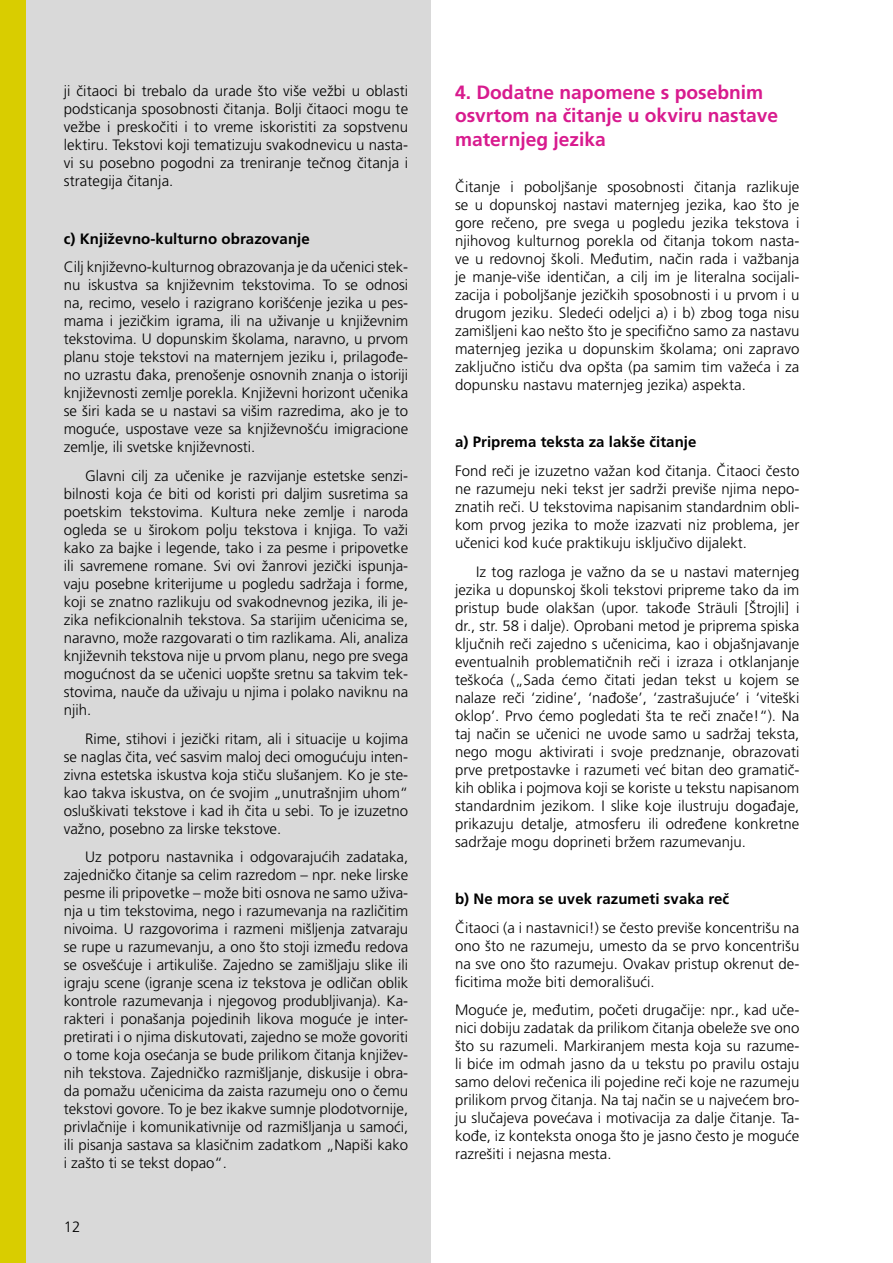
<style>
.page{position:relative;width:893px;height:1263px;background:#fff}
.page>*{position:absolute;margin:0;border:0;box-sizing:border-box;transform-origin:0 0}
.t1{font:700 19.2px/23.1px "Frutiger LT Pro";color:#d81b8e}
.t2{font:300 15px/18px "Frutiger LT Pro";letter-spacing:.005em;color:#000;text-align:justify}
.t3{font:700 15px "Frutiger LT Pro";letter-spacing:.005em;color:#000}
</style>
<div class="page">
<div style="left:0;top:0;width:431px;height:1263px;background:#d9d9d9"></div>
<p class="t2" style="left:64px;top:82px;width:346px">ji čitaoci bi trebalo da urade što više vežbi u oblasti podsticanja sposobnosti čitanja. Bolji čitaoci mogu te vežbe i preskočiti i to vreme iskoristiti za sopstvenu lektiru. Tekstovi koji tematizuju svakodnevicu u nasta&shy;vi su posebno pogodni za treniranje tečnog čitanja i strategija čitanja.</p>
<p class="t3" style="left:64px;top:230px;width:248px">c) Književno-kulturno obrazovanje</p>
<p class="t2" style="left:64px;top:258px;width:346px">Cilj književno-kulturnog obrazovanja je da učenici stek&shy;nu iskustva sa književnim tekstovima. To se odnosi na, recimo, veselo i razigrano korišćenje jezika u pes&shy;mama i jezičkim igrama, ili na uživanje u književnim tekstovima. U dopunskim školama, naravno, u prvom planu stoje tekstovi na maternjem jeziku i, prilagođe&shy;no uzrastu đaka, prenošenje osnovnih znanja o istoriji književnosti zemlje porekla. Književni horizont učenika se širi kada se u nastavi sa višim razredima, ako je to moguće, uspostave veze sa književnošću imigracione zemlje, ili svetske književnosti.</p>
<p class="t2" style="left:64px;top:467px;width:346px;text-indent:21px">Glavni cilj za učenike je razvijanje estetske senzi&shy;bilnosti koja će biti od koristi pri daljim susretima sa poetskim tekstovima. Kultura neke zemlje i naroda ogleda se u širokom polju tekstova i knjiga. To važi kako za bajke i legende, tako i za pesme i pripovetke ili savremene romane. Svi ovi žanrovi jezički ispunja&shy;vaju posebne kriterijume u pogledu sadržaja i forme, koji se znatno razlikuju od svakodnevnog jezika, ili je&shy;zika nefikcionalnih tekstova. Sa starijim učenicima se, naravno, može razgovarati o tim razlikama. Ali, analiza književnih tekstova nije u prvom planu, nego pre svega mogućnost da se učenici uopšte sretnu sa takvim tek&shy;stovima, nauče da uživaju u njima i polako naviknu na njih.</p>
<p class="t2" style="left:64px;top:729px;width:346px;text-indent:21px">Rime, stihovi i jezički ritam, ali i situacije u kojima se naglas čita, već sasvim maloj deci omogućuju inten&shy;zivna estetska iskustva koja stiču slušanjem. Ko je ste&shy;kao takva iskustva, on će svojim „unutrašnjim uhom“ osluškivati tekstove i kad ih čita u sebi. To je izuzetno važno, posebno za lirske tekstove.</p>
<p class="t2" style="left:64px;top:848px;width:346px;text-indent:21px">Uz potporu nastavnika i odgovarajućih zadataka, zajedničko čitanje sa celim razredom – npr. neke lirske pesme ili pripovetke – može biti osnova ne samo uživa&shy;nja u tim tekstovima, nego i razumevanja na različitim nivoima. U razgovorima i razmeni mišljenja zatvaraju se rupe u razumevanju, a ono što stoji između redova se osvešćuje i artikuliše. Zajedno se zamišljaju slike ili igraju scene (igranje scena iz tekstova je odličan oblik kontrole razumevanja i njegovog produbljivanja). Ka&shy;rakteri i ponašanja pojedinih likova moguće je inter&shy;pretirati i o njima diskutovati, zajedno se može govoriti o tome koja osećanja se bude prilikom čitanja književ&shy;nih tekstova. Zajedničko razmišljanje, diskusije i obra&shy;da pomažu učenicima da zaista razumeju ono o čemu tekstovi govore. To je bez ikakve sumnje plodotvornije, privlačnije i komunikativnije od razmišljanja u samoći, ili pisanja sastava sa klasičnim zadatkom „Napiši kako i zašto ti se tekst dopao“.</p>
<p class="t2" style="left:64px;top:1217px;width:18px">12</p>
<p class="t1" style="left:455px;top:81px;width:325px">4. Dodatne napomene s posebnim osvrtom na čitanje u okviru nastave maternjeg jezika</p>
<p class="t2" style="left:455px;top:178px;width:346px">Čitanje i poboljšanje sposobnosti čitanja razlikuje se u dopunskoj nastavi maternjeg jezika, kao što je gore rečeno, pre svega u pogledu jezika tekstova i njihovog kulturnog porekla od čitanja tokom nasta&shy;ve u redovnoj školi. Međutim, način rada i važbanja je manje-više identičan, a cilj im je literalna socijali&shy;zacija i poboljšanje jezičkih sposobnosti i u prvom i u drugom jeziku. Sledeći odeljci a) i b) zbog toga nisu zamišljeni kao nešto što je specifično samo za nastavu maternjeg jezika u dopunskim školama; oni zapravo zaključno ističu dva opšta (pa samim tim važeća i za dopunsku nastavu maternjeg jezika) aspekta.</p>
<p class="t3" style="left:455px;top:433px;width:243px">a) Priprema teksta za lakše čitanje</p>
<p class="t2" style="left:455px;top:462px;width:346px">Fond reči je izuzetno važan kod čitanja. Čitaoci često ne razumeju neki tekst jer sadrži previše njima nepo&shy;znatih reči. U tekstovima napisanim standardnim obli&shy;kom prvog jezika to može izazvati niz problema, jer učenici kod kuće praktikuju isključivo dijalekt.</p>
<p class="t2" style="left:455px;top:563px;width:346px;text-indent:21px">Iz tog razloga je važno da se u nastavi maternjeg jezika u dopunskoj školi tekstovi pripreme tako da im pristup bude olakšan (upor. takođe Sträuli [Štrojli] i dr., str. 58 i dalje). Oprobani metod je priprema spiska ključnih reči zajedno s učenicima, kao i objašnjavanje eventualnih problematičnih reči i izraza i otklanjanje teškoća („Sada ćemo čitati jedan tekst u kojem se nalaze reči ‘zidine’, ‘nađoše’, ‘zastrašujuće’ i ‘viteški oklop’. Prvo ćemo pogledati šta te reči znače!“). Na taj način se učenici ne uvode samo u sadržaj teksta, nego mogu aktivirati i svoje predznanje, obrazovati prve pretpostavke i razumeti već bitan deo gramatič&shy;kih oblika i pojmova koji se koriste u tekstu napisanom standardnim jezikom. I slike koje ilustruju događaje, prikazuju detalje, atmosferu ili određene konkretne sadržaje mogu doprineti bržem razumevanju.</p>
<p class="t3" style="left:455px;top:890px;width:276px">b) Ne mora se uvek razumeti svaka reč</p>
<p class="t2" style="left:455px;top:918px;width:346px">Čitaoci (a i nastavnici!) se često previše koncentrišu na ono što ne razumeju, umesto da se prvo koncentrišu na sve ono što razumeju. Ovakav pristup okrenut de&shy;ficitima može biti demorališući.</p>
<p class="t2" style="left:455px;top:1001px;width:346px">Moguće je, međutim, početi drugačije: npr., kad uče&shy;nici dobiju zadatak da prilikom čitanja obeleže sve ono što su razumeli. Markiranjem mesta koja su razume&shy;li biće im odmah jasno da u tekstu po pravilu ostaju samo delovi rečenica ili pojedine reči koje ne razumeju prilikom prvog čitanja. Na taj način se u najvećem bro&shy;ju slučajeva povećava i motivacija za dalje čitanje. Ta&shy;kođe, iz konteksta onoga što je jasno često je moguće razrešiti i nejasna mesta.</p>
</div>
